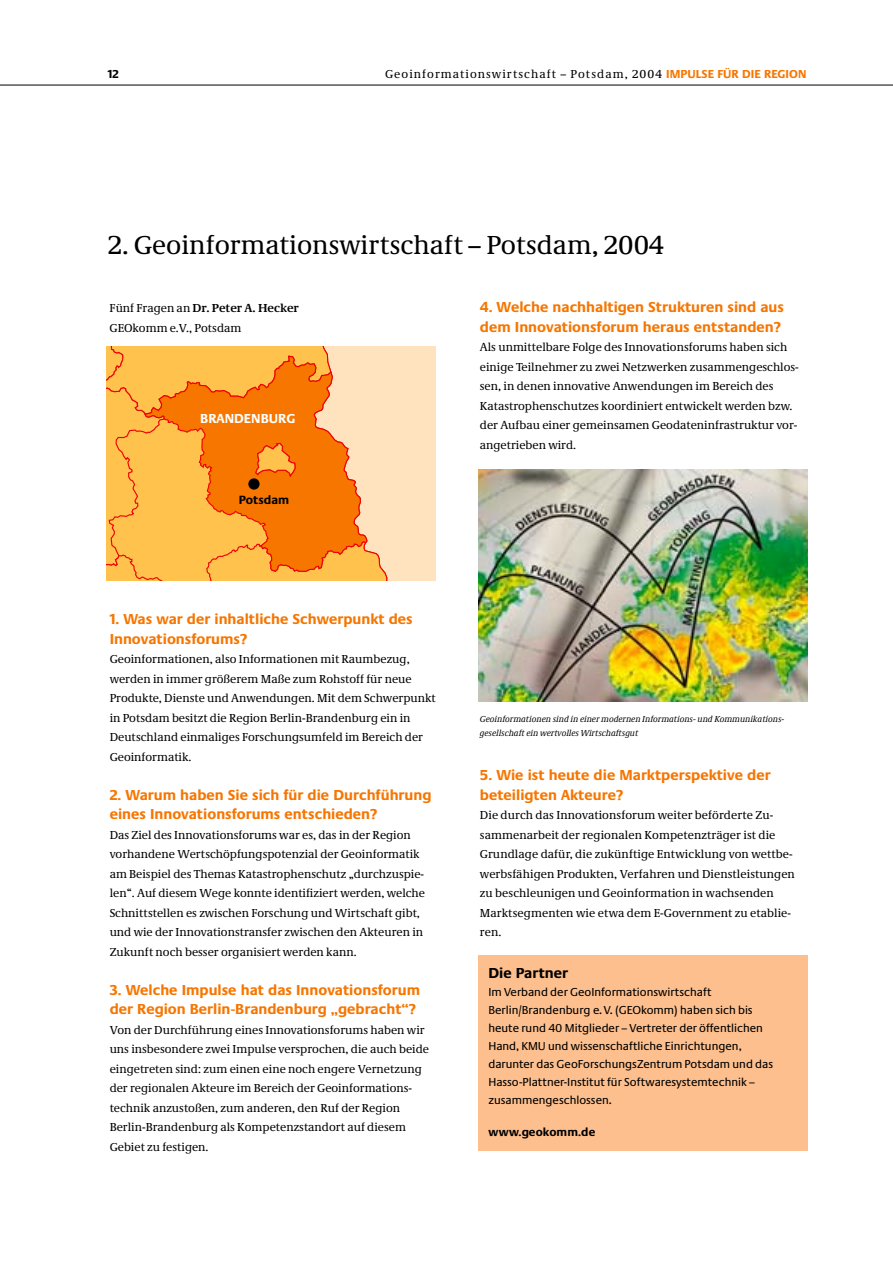
<style>
.page{position:relative;width:893px;height:1263px;background:#fff}
.page>*{position:absolute;margin:0;border:0;box-sizing:border-box;transform-origin:0 0}
.t1{font:27px "Neue Demos";color:#000}
.t2{font:700 15px/19.5px "Neue Praxis";color:#f67600}
.t3{font:700 15px "Neue Praxis";color:#000}
.t4{font:700 13.5px "Neue Praxis";color:#fff}
.t5{font:700 12.3px "Neue Praxis";color:#000}
.t6{font:12px/19.5px "Neue Demos";color:#000}
.t7{font:12px/18px "Neue Praxis";color:#000}
.t8{font:12px "Neue Demos";letter-spacing:.085em;color:#000}
.t9{font:700 12px "Neue Praxis";letter-spacing:.005em;color:#000}
.t10{font:italic 9px/13.5px "Neue Demos";color:#000}
.s1{font-family:"Neue Praxis";font-weight:700;color:#f67600}
.s2{font-weight:700}
</style>
<div class="page">
<hr style="left:0;top:85px;width:893px;height:1px;background:#000">
<div style="left:478px;top:956px;width:330px;height:195px;background:#fdbf8d"></div>
<div style="left:106px;top:346px;width:330px;height:234px;background:#ffe3be"></div>
<svg style="left:106px;top:346px;width:282px;height:234px;background:#fba740"></svg>
<div style="left:248px;top:478px;width:12px;height:12px;background:#000;border-radius:50%"></div>
<img style="left:478px;top:470px;width:330px;height:231px">
<p class="t9" style="left:108px;top:69px;width:13px">12</p>
<p class="t8" style="left:385px;top:69px;width:423px">Geoinformationswirtschaft – Potsdam, 2004 <span class="s1">IMPULSE FÜR DIE REGION</span></p>
<h1 class="t1" style="left:108px;top:234px;width:558px">2. Geoinformationswirtschaft – Potsdam, 2004</h1>
<p class="t6" style="left:110px;top:299px;width:191px">Fünf Fragen an <span class="s2">Dr. Peter A. Hecker<br></span>GEOkomm e.V., Potsdam</p>
<p class="t4" style="left:200px;top:413px;width:97px">BRANDENBURG</p>
<p class="t5" style="left:239px;top:495px;width:52px">Potsdam</p>
<p class="t2" style="left:110px;top:611px;width:305px">1. Was war der inhaltliche Schwerpunkt des<br>Innovationsforums?</p>
<p class="t6" style="left:110px;top:650px;width:328px">Geoinformationen, also Informationen mit Raumbezug, werden in immer größerem Maße zum Rohstoff für neue Produkte, Dienste und Anwendungen. Mit dem Schwerpunkt in Potsdam besitzt die Region Berlin-Brandenburg ein in Deutschland einmaliges Forschungsumfeld im Bereich der Geoinformatik.</p>
<p class="t2" style="left:110px;top:786px;width:323px">2. Warum haben Sie sich für die Durchführung eines Innovationsforums entschieden?</p>
<p class="t6" style="left:110px;top:826px;width:317px">Das Ziel des Innovationsforums war es, das in der Region vorhandene Wertschöpfungspotenzial der Geoinformatik am Beispiel des Themas Katastrophenschutz „durchzuspie&shy;len“. Auf diesem Wege konnte identifiziert werden, welche Schnittstellen es zwischen Forschung und Wirtschaft gibt, und wie der Innovationstransfer zwischen den Akteuren in Zukunft noch besser organisiert werden kann.</p>
<p class="t2" style="left:110px;top:981px;width:312px">3. Welche Impulse hat das Innovationsforum der Region Berlin-Brandenburg „gebracht“?</p>
<p class="t6" style="left:110px;top:1021px;width:321px">Von der Durchführung eines Innovationsforums haben wir uns insbesondere zwei Impulse versprochen, die auch beide eingetreten sind: zum einen eine noch engere Vernetzung der regionalen Akteure im Bereich der Geoinformations&shy;technik anzustoßen, zum anderen, den Ruf der Region Berlin-Brandenburg als Kompetenzstandort auf diesem Gebiet zu festigen.</p>
<p class="t2" style="left:480px;top:299px;width:306px">4. Welche nachhaltigen Strukturen sind aus dem Innovationsforum heraus entstanden?</p>
<p class="t6" style="left:480px;top:338px;width:320px">Als unmittelbare Folge des Innovationsforums haben sich einige Teilnehmer zu zwei Netzwerken zusammengeschlos&shy;sen, in denen innovative Anwendungen im Bereich des Katastrophenschutzes koordiniert entwickelt werden bzw. der Aufbau einer gemeinsamen Geodateninfrastruktur vor&shy;angetrieben wird.</p>
<p class="t10" style="left:480px;top:713px;width:306px">Geoinformationen sind in einer modernen Informations- und Kommunikations&shy;gesellschaft ein wertvolles Wirtschaftsgut</p>
<p class="t2" style="left:480px;top:767px;width:292px">5. Wie ist heute die Marktperspektive der beteiligten Akteure?</p>
<p class="t6" style="left:480px;top:806px;width:317px">Die durch das Innovationsforum weiter beförderte Zu&shy;sammenarbeit der regionalen Kompetenzträger ist die Grundlage dafür, die zukünftige Entwicklung von wettbe&shy;werbsfähigen Produkten, Verfahren und Dienstleistungen zu beschleunigen und Geoinformation in wachsenden Marktsegmenten wie etwa dem E-Government zu etablie&shy;ren.</p>
<p class="t3" style="left:488px;top:967px;width:81px">Die Partner</p>
<p class="t7" style="left:488px;top:984px;width:286px">Im Verband der GeoInformationswirtschaft Berlin/Brandenburg e. V. (GEOkomm) haben sich bis heute rund 40 Mitglieder – Vertreter der öffentlichen Hand, KMU und wissenschaftliche Einrichtungen, darunter das GeoForschungsZentrum Potsdam und das Hasso-Plattner-Institut für Softwaresystemtechnik – zusammengeschlossen.</p>
<p class="t9" style="left:488px;top:1127px;width:108px">www.geokomm.de</p>
</div>
